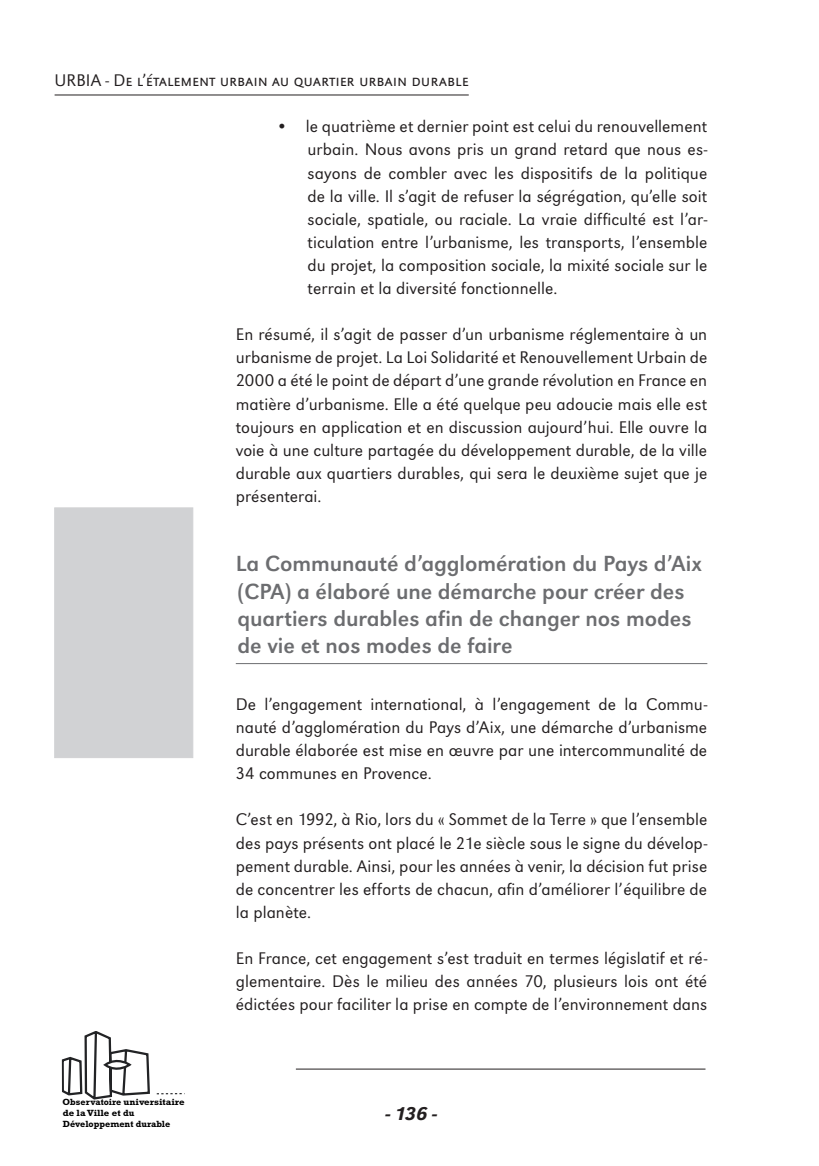
<style>
.page{position:relative;width:819px;height:1166px;background:#fff}
.page>*{position:absolute;margin:0;border:0;box-sizing:border-box;transform-origin:0 0}
.t1{font:22.75px/27.3px "URW Grotesk T";letter-spacing:-.005em;color:#6c6d70}
.t2{font:italic 500 19.25px "URW Grotesk T";color:#231f20}
.t3{font:300 17.5px/23.1px "URW Grotesk T";letter-spacing:.005em;color:#231f20;text-align:justify}
.t4{font:300 17.5px "URW Grotesk SCT";color:#231f20}
.t5{font:700 9.1px/10.8px "Rockwell";letter-spacing:-.005em;color:#000}
</style>
<div class="page">
<hr style="left:55px;top:95px;width:413px;height:1px;background:#231f20">
<hr style="left:296px;top:1069px;width:409px;height:1px;background:#231f20">
<svg style="left:61px;top:1031px;width:124px;height:69px"></svg>
<div style="left:54px;top:507px;width:139px;height:251px;background:#d1d2d4"></div>
<hr style="left:236px;top:663px;width:471px;height:1px;background:#6c6d70">
<p class="t4" style="left:55px;top:70px;width:415px">URBIA - De l’étalement urbain au quartier urbain durable</p>
<p class="t3" style="left:307px;top:115px;width:401px;text-indent:-32px">• le quatrième et dernier point est celui du renouvellement urbain. Nous avons pris un grand retard que nous es&shy;sayons de combler avec les dispositifs de la politique de la ville. Il s’agit de refuser la ségrégation, qu’elle soit sociale, spatiale, ou raciale. La vraie difficulté est l’ar&shy;ticulation entre l’urbanisme, les transports, l’ensemble du projet, la composition sociale, la mixité sociale sur le terrain et la diversité fonctionnelle.</p>
<p class="t3" style="left:236px;top:323px;width:473px">En résumé, il s’agit de passer d’un urbanisme réglementaire à un urbanisme de projet. La Loi Solidarité et Renouvellement Urbain de 2000 a été le point de départ d’une grande révolution en France en matière d’urbanisme. Elle a été quelque peu adoucie mais elle est toujours en application et en discussion aujourd’hui. Elle ouvre la voie à une culture partagée du développement durable, de la ville durable aux quartiers durables, qui sera le deuxième sujet que je présenterai.</p>
<h1 class="t1" style="left:236px;top:550px;width:467px">La Communauté d’agglomération du Pays d’Aix (CPA) a élaboré une démarche pour créer des quartiers durables afin de changer nos modes de vie et nos modes de faire</h1>
<p class="t3" style="left:236px;top:692px;width:473px">De l’engagement international, à l’engagement de la Commu&shy;nauté d’agglomération du Pays d’Aix, une démarche d’urbanisme durable élaborée est mise en œuvre par une intercommunalité de 34 communes en Provence.</p>
<p class="t3" style="left:236px;top:808px;width:473px">C’est en 1992, à Rio, lors du « Sommet de la Terre » que l’ensemble des pays présents ont placé le 21e siècle sous le signe du dévelop&shy;pement durable. Ainsi, pour les années à venir, la décision fut prise de concentrer les efforts de chacun, afin d’améliorer l’équilibre de la planète.</p>
<p class="t3" style="left:236px;top:946px;width:473px">En France, cet engagement s’est traduit en termes législatif et ré&shy;glementaire. Dès le milieu des années 70, plusieurs lois ont été édictées pour faciliter la prise en compte de l’environnement dans</p>
<p class="t5" style="left:63px;top:1096px;width:124px">Observatoire universitaire de la Ville et du<br>Développement durable</p>
<p class="t2" style="left:385px;top:1102px;width:53px">- 136 -</p>
</div>
